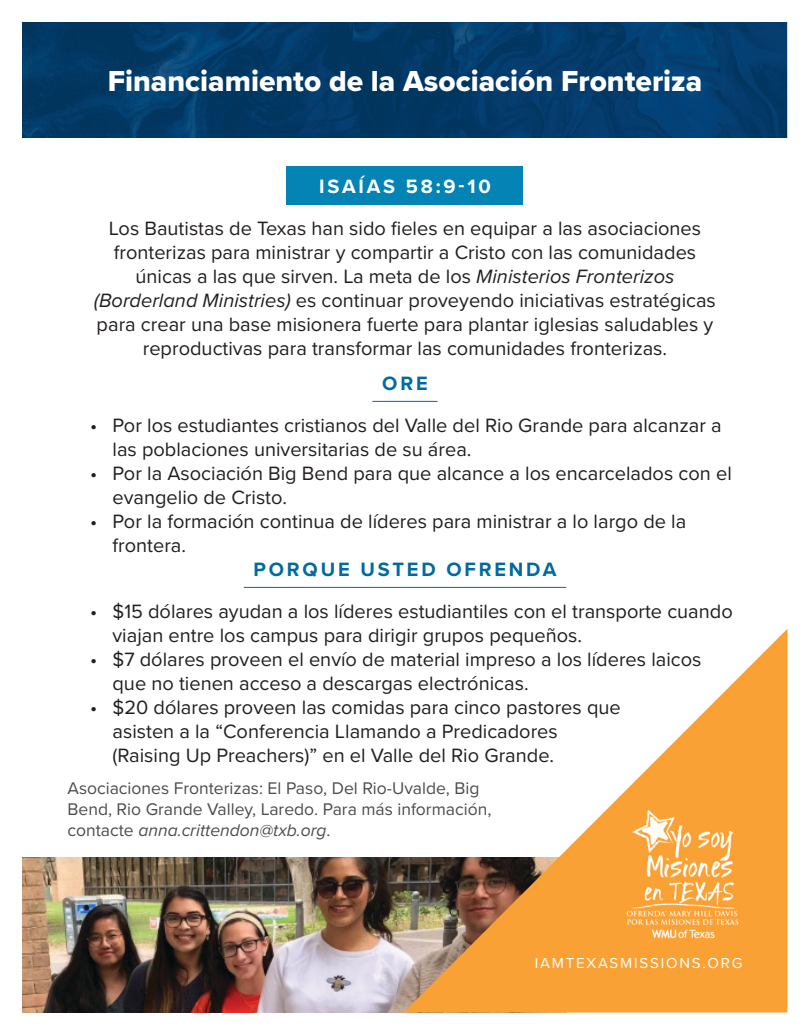
<style>
.page{position:relative;width:810px;height:1035px;background:#fff}
.page>*{position:absolute;margin:0;border:0;box-sizing:border-box;transform-origin:0 0}
.t1{font:30px "Proxima Nova Extrabld";color:#fff}
.t2{font:20px/24px "Proxima Nova";color:#231f20}
.Heading_-_Underlined{font:700 20px "Proxima Nova";letter-spacing:.14em;color:#006ba1}
.Heading_-_Highlighte{font:700 20px "Proxima Nova";letter-spacing:.14em;color:#fff}
.Footnote{font:17.5px/21px "Proxima Nova";color:#4d4d4f}
.URL{font:15px "Proxima Nova";letter-spacing:.12em;color:#fff}
.s1{font-style:italic}
</style>
<div class="page">
<img style="left:22px;top:858px;width:382px;height:154px">
<div style="left:287px;top:166px;width:236px;height:39px;background:#0384b4"></div>
<hr style="left:372px;top:401px;width:66px;height:1px;background:#006ba1">
<hr style="left:244px;top:587px;width:322px;height:1px;background:#006ba1">
<img style="left:22px;top:22px;width:766px;height:116px">
<svg style="left:404px;top:629px;width:383px;height:383px"></svg>
<img style="left:626px;top:808px;width:114px;height:132px">
<p class="t1" style="left:108px;top:59px;width:596px">Financiamiento de la Asociación Fronteriza</p>
<p class="Heading_-_Highlighte" style="left:319px;top:172px;width:173px">ISAÍAS 58:9-10</p>
<p class="t2" style="left:94px;top:216px;width:623px;text-align:center">Los Bautistas de Texas han sido fieles en equipar a las asociaciones fronterizas para ministrar y compartir a Cristo con las comunidades únicas a las que sirven. La meta de los <span class="s1">Ministerios Fronterizos (Borderland Ministries)</span> es continuar proveyendo iniciativas estratégicas para crear una base misionera fuerte para plantar iglesias saludables y reproductivas para transformar las comunidades fronterizas.</p>
<p class="Heading_-_Underlined" style="left:382px;top:369px;width:47px">ORE</p>
<p class="t2" style="left:112px;top:413px;width:611px;text-indent:-22px">• Por los estudiantes cristianos del Valle del Rio Grande para alcanzar a las poblaciones universitarias de su área.</p>
<p class="t2" style="left:112px;top:461px;width:621px;text-indent:-22px">• Por la Asociación Big Bend para que alcance a los encarcelados con el evangelio de Cristo.</p>
<p class="t2" style="left:112px;top:509px;width:575px;text-indent:-22px">• Por la formación continua de líderes para ministrar a lo largo de la frontera.</p>
<p class="Heading_-_Underlined" style="left:254px;top:555px;width:304px">PORQUE USTED OFRENDA</p>
<p class="t2" style="left:112px;top:599px;width:622px;text-indent:-22px">• $15 dólares ayudan a los líderes estudiantiles con el transporte cuando viajan entre los campus para dirigir grupos pequeños.</p>
<p class="t2" style="left:112px;top:647px;width:591px;text-indent:-22px">• $7 dólares proveen el envío de material impreso a los líderes laicos que no tienen acceso a descargas electrónicas.</p>
<p class="t2" style="left:112px;top:695px;width:510px;text-indent:-22px">• $20 dólares proveen las comidas para cinco pastores que asisten a la “Conferencia Llamando a Predicadores (Raising Up Preachers)” en el Valle del Rio Grande.</p>
<p class="Footnote" style="left:68px;top:777px;width:425px">Asociaciones Fronterizas: El Paso, Del Rio-Uvalde, Big<br>Bend, Rio Grande Valley, Laredo. Para más información, contacte <span class="s1">anna.crittendon@txb.org</span>.</p>
<p class="URL" style="left:535px;top:951px;width:209px">IAMTEXASMISSIONS.ORG</p>
</div>
